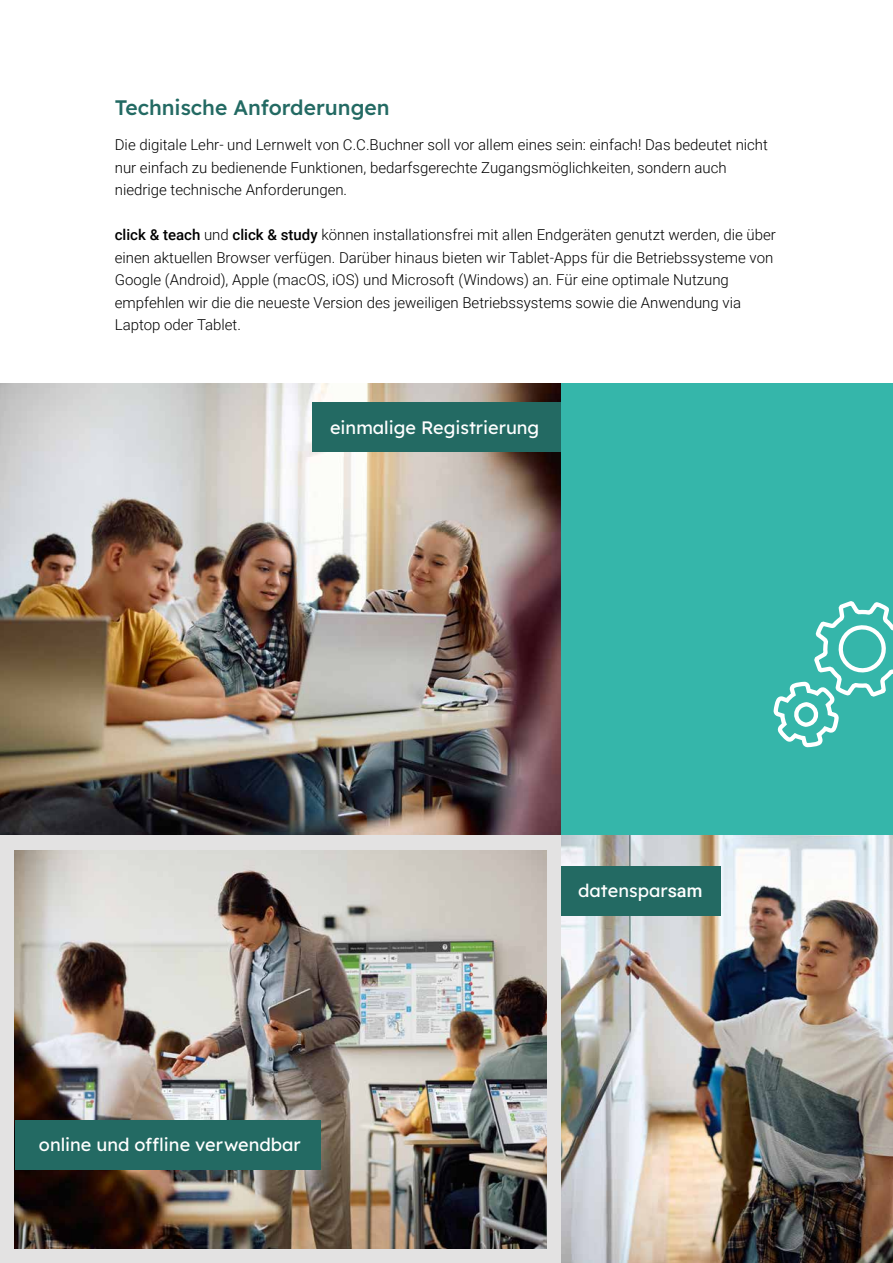
<style>
.page{position:relative;width:893px;height:1263px;background:#fff}
.page>*{position:absolute;margin:0;border:0;box-sizing:border-box;transform-origin:0 0}
.t1{font:500 21px "Lexend";color:#236a63}
.t2{font:18px "Lexend";color:#fff}
.t3{font:300 15px/22.5px "Roboto";color:#000}
.t4{font:500 12px "Lexend";color:#000}
.s1{font-weight:500}
.s2{font-family:"Roboto";font-weight:500}
</style>
<div class="page">
<div style="left:0;top:678px;width:561px;height:585px;background:#e3e2e2"></div>
<img style="left:561px;top:835px;width:332px;height:428px">
<img style="left:15px;top:850px;width:531px;height:398px">
<img style="left:0;top:384px;width:561px;height:451px">
<div style="left:312px;top:403px;width:581px;height:49px;background:#236a63"></div>
<div style="left:15px;top:1120px;width:305px;height:49px;background:#236a63"></div>
<div style="left:561px;top:866px;width:160px;height:49px;background:#236a63"></div>
<div style="left:561px;top:384px;width:332px;height:451px;background:#35b6aa"></div>
<svg style="left:773px;top:601px;width:120px;height:147px"></svg>
<h1 class="t1" style="left:115px;top:92px;width:276px">Technische Anforderungen</h1>
<p class="t3" style="left:115px;top:133px;width:655px">Die digitale Lehr- und Lernwelt von C.C.Buchner soll vor allem eines sein: einfach! Das bedeutet nicht nur einfach zu bedienende Funktionen, bedarfsgerechte Zugangsmöglichkeiten, sondern auch niedrige technische Anforderungen.</p>
<p class="t3" style="left:115px;top:223px;width:663px"><span class="s1">click &amp; teach</span> und <span class="s1">click &amp; study</span> können installationsfrei mit allen Endgeräten genutzt werden, die über einen aktuellen Browser verfügen. Darüber hinaus bieten wir Tablet-Apps für die Betriebssysteme von Google (Android), Apple (macOS, iOS) und Microsoft (Windows) an. Für eine optimale Nutzung empfehlen wir die die neueste Version des jeweiligen Betriebssystems sowie die Anwendung via Laptop oder Tablet.</p>
<p class="t2" style="left:330px;top:414px;width:211px">einmalige Registrierung</p>
<p class="t2" style="left:39px;top:1132px;width:263px">online und offline verwendbar</p>
<p class="t2" style="left:578px;top:877px;width:126px">datenspar<span class="s2">sam</span></p>
<p class="t4" style="left:771px;top:1222px;width:8px">5</p>
</div>
